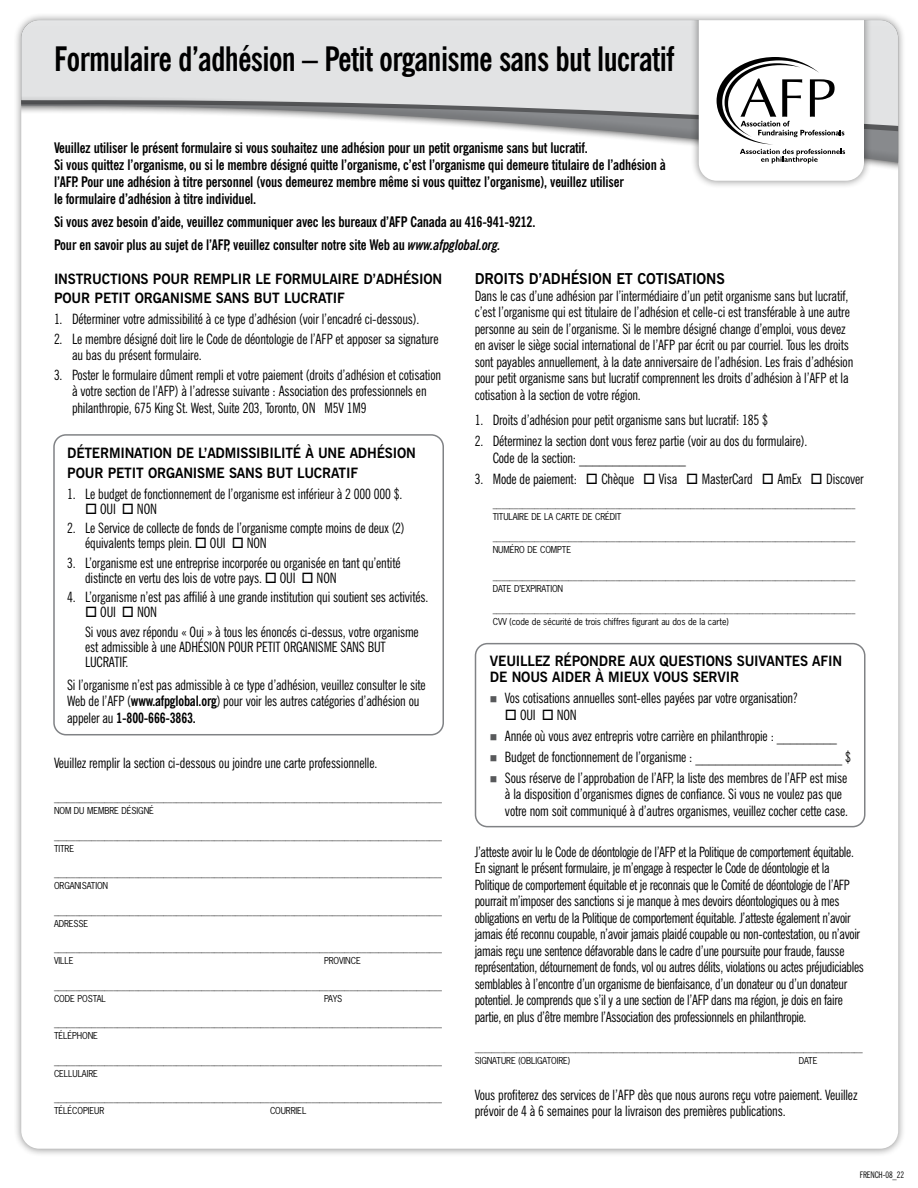
<style>
.page{position:relative;width:918px;height:1188px;background:#fff}
.page>*{position:absolute;margin:0;border:0;box-sizing:border-box;transform-origin:0 0}
.t1{font:700 condensed 33.75px "News Gothic BT";letter-spacing:-.02em;color:#000;scale:.94 1}
.t2{font:700 15px "News Gothic BT";letter-spacing:-.01em;color:#000;scale:.96 1}
.t3{font:700 condensed 14.55px/16.8px "News Gothic BT";letter-spacing:-.01em;color:#000;scale:.96 1}
.t4{font:condensed 14.25px/16.5px "News Gothic BT";letter-spacing:-.01em;color:#000;scale:.96 1}
.t5{font:condensed 14.25px/16.5px "News Gothic BT";letter-spacing:-.01em;color:#000;scale:.95 1}
.t6{font:700 14.25px/19.5px "News Gothic BT";letter-spacing:-.01em;color:#000;scale:.96 1}
.t7{font:9px/12px "News Gothic Std";letter-spacing:-.01em;color:#000;scale:.96 1}
.t8{font:condensed 9px "News Gothic BT";letter-spacing:-.01em;color:#000;scale:.96 1}
.s1{font-style:italic}
.s2{font-weight:700}
.s3{color:#58595b}
</style>
<div class="page">
<div style="left:13px;top:12px;width:894px;height:1145px;background:#000;opacity:.45"></div>
<div style="left:21px;top:20px;width:877px;height:1129px;background:#fff;border-radius:18px"></div>
<div style="left:21px;top:20px;width:877px;height:146px;background:#000;opacity:.12"></div>
<div style="left:690px;top:20px;width:182px;height:169px;background:#000;opacity:.45"></div>
<div style="left:475px;top:643px;width:391px;height:184px;border:2px solid #808285;border-radius:12px"></div>
<div style="left:53px;top:434px;width:391px;height:301px;border:2px solid #808285;border-radius:12px"></div>
<svg style="left:699px;top:20px;width:165px;height:161px"></svg>
<h1 class="t1" style="left:54px;top:39px;width:661px">Formulaire d’adhésion – Petit organisme sans but lucratif</h1>
<p class="t3" style="left:54px;top:140px;width:639px">Veuillez utiliser le présent formulaire si vous souhaitez une adhésion pour un petit organisme sans but lucratif.<br>Si vous quittez l’organisme, ou si le membre désigné quitte l’organisme, c’est l’organisme qui demeure titulaire de l’adhésion à l’AFP. Pour une adhésion à titre personnel (vous demeurez membre même si vous quittez l’organisme), veuillez utiliser<br>le formulaire d’adhésion à titre individuel.</p>
<p class="t3" style="left:54px;top:210px;width:503px;line-height:23px">Si vous avez besoin d’aide, veuillez communiquer avec les bureaux d’AFP Canada au 416-941-9212.<br>Pour en savoir plus au sujet de l’AFP, veuillez consulter notre site Web au <span class="s1">www.afpglobal.org.</span></p>
<p class="t6" style="left:54px;top:269px;width:406px">INSTRUCTIONS POUR REMPLIR LE FORMULAIRE D’ADHÉSION<br>POUR PETIT ORGANISME SANS BUT LUCRATIF</p>
<p class="t4" style="left:54px;top:311px;width:382px">1. Déterminer votre admissibilité à ce type d’adhésion (voir l’encadré ci-dessous).</p>
<p class="t4" style="left:72px;top:330px;width:383px;text-indent:-18px">2. Le membre désigné doit lire le Code de déontologie de l’AFP et apposer sa signature au bas du présent formulaire.</p>
<p class="t4" style="left:72px;top:366px;width:386px;text-indent:-18px">3. Poster le formulaire dûment rempli et votre paiement (droits d’adhésion et cotisation à votre section de l’AFP) à l’adresse suivante : Association des professionnels en philanthropie, 675 King St. West, Suite 203, Toronto, ON M5V 1M9</p>
<p class="t6" style="left:67px;top:443px;width:365px">DÉTERMINATION DE L’ADMISSIBILITÉ À UNE ADHÉSION<br>POUR PETIT ORGANISME SANS BUT LUCRATIF</p>
<p class="t4" style="left:67px;top:485px;width:351px">1. Le budget de fonctionnement de l’organisme est inférieur à 2 000 000 $.</p>
<p class="t4" style="left:85px;top:500px;width:76px">□ OUI □ NON</p>
<p class="t4" style="left:85px;top:521px;width:334px;line-height:15px;text-indent:-18px">2. Le Service de collecte de fonds de l’organisme compte moins de deux (2) équivalents temps plein. □ OUI □ NON</p>
<p class="t4" style="left:85px;top:555px;width:330px;line-height:15px;text-indent:-18px">3. L’organisme est une entreprise incorporée ou organisée en tant qu’entité distincte en vertu des lois de votre pays. □ OUI □ NON</p>
<p class="t4" style="left:67px;top:589px;width:378px">4. L’organisme n’est pas affilié à une grande institution qui soutient ses activités.</p>
<p class="t4" style="left:85px;top:602px;width:349px;line-height:19.5px">□ OUI □ NON<br>Si vous avez répondu « Oui » à tous les énoncés ci-dessus, votre organisme</p>
<p class="t4" style="left:85px;top:639px;width:315px;line-height:15px">est admissible à une ADHÉSION POUR PETIT ORGANISME SANS BUT<br>LUCRATIF.</p>
<p class="t4" style="left:67px;top:676px;width:375px">Si l’organisme n’est pas admissible à ce type d’adhésion, veuillez consulter le site<br>Web de l’AFP (<span class="s2">www.afpglobal.org</span>) pour voir les autres catégories d’adhésion ou appeler au <span class="s2">1-800-666-3863.</span></p>
<p class="t4" style="left:54px;top:755px;width:338px">Veuillez remplir la section ci-dessous ou joindre une carte professionnelle.</p>
<p class="t7" style="left:54px;top:793px;width:406px">____________________________________________________________________________________________<br>NOM DU MEMBRE DÉSIGNÉ</p>
<p class="t7" style="left:54px;top:830px;width:406px">____________________________________________________________________________________________<br>TITRE</p>
<p class="t7" style="left:54px;top:868px;width:406px">____________________________________________________________________________________________<br>ORGANISATION</p>
<p class="t7" style="left:54px;top:905px;width:406px">____________________________________________________________________________________________<br>ADRESSE</p>
<p class="t7" style="left:54px;top:943px;width:406px">____________________________________________________________________________________________<br>VILLE</p>
<p class="t7" style="left:324px;top:955px;width:40px">PROVINCE</p>
<p class="t7" style="left:54px;top:980px;width:406px">____________________________________________________________________________________________<br>CODE POSTAL</p>
<p class="t7" style="left:324px;top:992px;width:21px">PAYS</p>
<p class="t7" style="left:54px;top:1018px;width:406px">____________________________________________________________________________________________<br>TÉLÉPHONE</p>
<p class="t7" style="left:54px;top:1055px;width:406px">____________________________________________________________________________________________<br>CELLULAIRE</p>
<p class="t7" style="left:54px;top:1093px;width:406px">____________________________________________________________________________________________<br>TÉLÉCOPIEUR</p>
<p class="t7" style="left:270px;top:1105px;width:39px">COURRIEL</p>
<p class="t2" style="left:475px;top:270px;width:262px">DROITS D’ADHÉSION ET COTISATIONS</p>
<p class="t4" style="left:475px;top:287px;width:396px">Dans le cas d’une adhésion par l’intermédiaire d’un petit organisme sans but lucratif, c’est l’organisme qui est titulaire de l’adhésion et celle-ci est transférable à une autre personne au sein de l’organisme. Si le membre désigné change d’emploi, vous devez en aviser le siège social international de l’AFP par écrit ou par courriel. Tous les droits sont payables annuellement, à la date anniversaire de l’adhésion. Les frais d’adhésion pour petit organisme sans but lucratif comprennent les droits d’adhésion à l’AFP et la cotisation à la section de votre région.</p>
<p class="t4" style="left:475px;top:412px;width:307px">1. Droits d’adhésion pour petit organisme sans but lucratif: 185 $</p>
<p class="t4" style="left:493px;top:433px;width:329px;text-indent:-18px">2. Déterminez la section dont vous ferez partie (voir au dos du formulaire).<br>Code de la section: ________________</p>
<p class="t4" style="left:475px;top:470px;width:407px">3. Mode de paiement: □ Chèque □ Visa □ MasterCard □ AmEx □ Discover</p>
<p class="t7" style="left:493px;top:498px;width:379px">______________________________________________________________________________________<br>TITULAIRE DE LA CARTE DE CRÉDIT</p>
<p class="t7" style="left:493px;top:531px;width:379px">______________________________________________________________________________________<br>NUMÉRO DE COMPTE</p>
<p class="t7" style="left:493px;top:570px;width:379px">______________________________________________________________________________________<br>DATE D’EXPIRATION</p>
<p class="t7" style="left:493px;top:603px;width:379px">______________________________________________________________________________________<br>CVV (code de sécurité de trois chiffres figurant au dos de la carte)</p>
<p class="t6" style="left:490px;top:652px;width:368px;line-height:16.5px">VEUILLEZ RÉPONDRE AUX QUESTIONS SUIVANTES AFIN<br>DE NOUS AIDER À MIEUX VOUS SERVIR</p>
<p class="t4" style="left:490px;top:690px;width:322px"><span class="s3">■</span> Vos cotisations annuelles sont-elles payées par votre organisation?</p>
<p class="t4" style="left:505px;top:706px;width:76px">□ OUI □ NON</p>
<p class="t4" style="left:490px;top:727px;width:363px"><span class="s3">■</span> Année où vous avez entrepris votre carrière en philanthropie : _________</p>
<p class="t4" style="left:490px;top:748px;width:378px"><span class="s3">■</span> Budget de fonctionnement de l’organisme : ______________________ $</p>
<p class="t4" style="left:505px;top:769px;width:359px;text-indent:-15px"><span class="s3">■</span> Sous réserve de l’approbation de l’AFP, la liste des membres de l’AFP est mise à la disposition d’organismes dignes de confiance. Si vous ne voulez pas que votre nom soit communiqué à d’autres organismes, veuillez cocher cette case.</p>
<p class="t5" style="left:475px;top:843px;width:411px">J’atteste avoir lu le Code de déontologie de l’AFP et la Politique de comportement équitable.<br>En signant le présent formulaire, je m’engage à respecter le Code de déontologie et la Politique de comportement équitable et je reconnais que le Comité de déontologie de l’AFP pourrait m’imposer des sanctions si je manque à mes devoirs déontologiques ou à mes obligations en vertu de la Politique de comportement équitable. J’atteste également n’avoir jamais été reconnu coupable, n’avoir jamais plaidé coupable ou non-contestation, ou n’avoir jamais reçu une sentence défavorable dans le cadre d’une poursuite pour fraude, fausse représentation, détournement de fonds, vol ou autres délits, violations ou actes préjudiciables semblables à l’encontre d’un organisme de bienfaisance, d’un donateur ou d’un donateur potentiel. Je comprends que s’il y a une section de l’AFP dans ma région, je dois en faire partie, en plus d’être membre l’Association des professionnels en philanthropie.</p>
<p class="t7" style="left:475px;top:1042px;width:406px">____________________________________________________________________________________________<br>SIGNATURE (OBLIGATOIRE)</p>
<p class="t7" style="left:799px;top:1054px;width:21px">DATE</p>
<p class="t4" style="left:475px;top:1086px;width:400px">Vous profiterez des services de l’AFP dès que nous aurons reçu votre paiement. Veuillez prévoir de 4 à 6 semaines pour la livraison des premières publications.</p>
<p class="t8" style="left:860px;top:1170px;width:48px">FRENCH-08_22</p>
</div>
